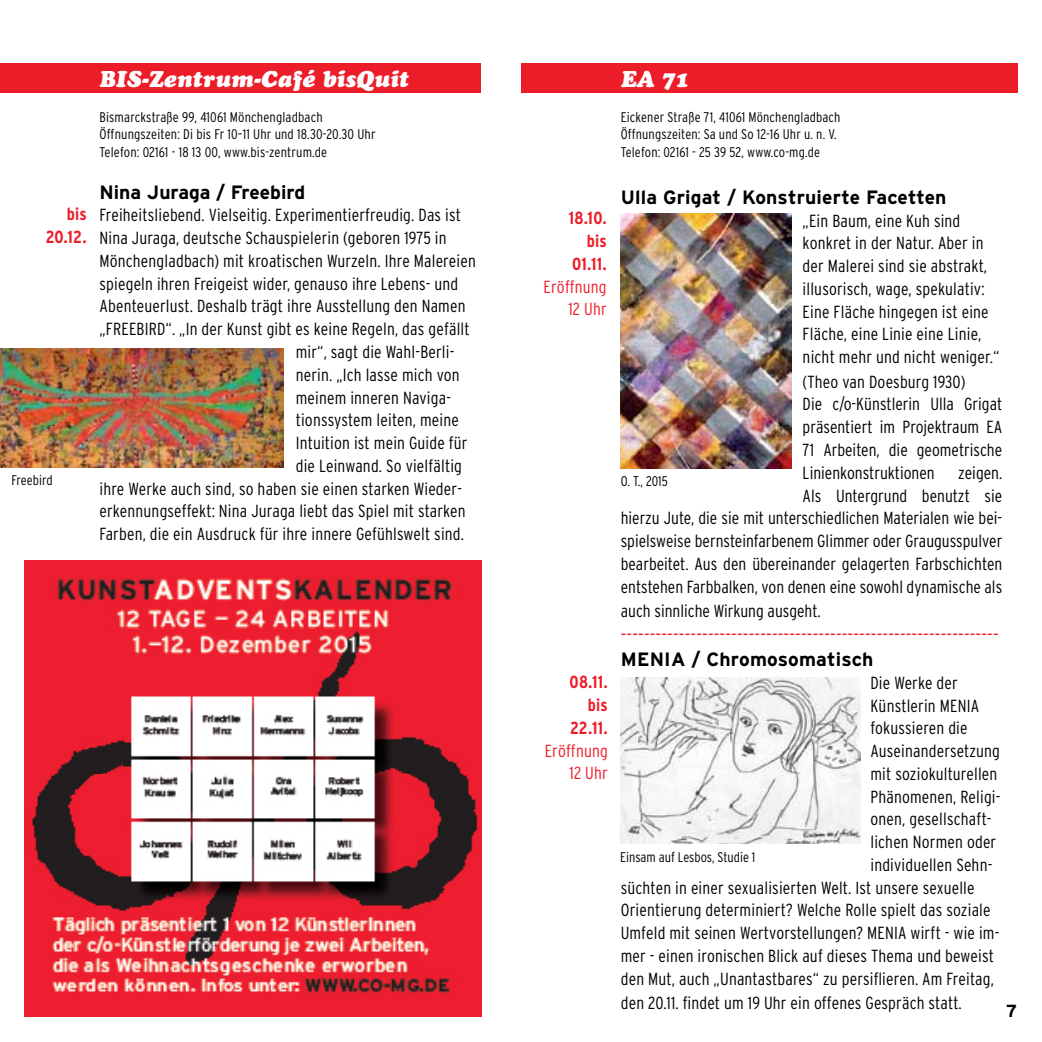
<style>
.page{position:relative;width:1042px;height:1042px;background:#fff}
.page>*{position:absolute;margin:0;border:0;box-sizing:border-box;transform-origin:0 0}
.t1{font:italic 22.75px "Cooper Black Std";letter-spacing:.01em;color:#fff}
.t2{font:300 condensed 21px "Interstate";color:#ed1c29}
.t3{font:700 19.25px "Interstate";letter-spacing:.01em;color:#000}
.t4{font:300 condensed 17.5px/22.8px "Interstate";letter-spacing:.01em;color:#000}
.t5{font:700 condensed 17.5px/22.8px "Interstate";letter-spacing:.01em;color:#ed1c29;text-align:right}
.t6{font:300 condensed 17.5px/22.8px "Interstate";letter-spacing:.01em;color:#ed1c29;text-align:right}
.t7{font:700 17.5px "Interstate";color:#000}
.t8{font:300 condensed 14px/17.5px "Interstate";letter-spacing:.01em;color:#000}
</style>
<div class="page">
<div style="left:0;top:63px;width:481px;height:30px;background:#ed1c29"></div>
<img style="left:0;top:348px;width:283px;height:119px">
<div style="left:521px;top:63px;width:496px;height:30px;background:#ed1c29"></div>
<img style="left:620px;top:214px;width:171px;height:254px">
<img style="left:621px;top:677px;width:240px;height:167px">
<img style="left:25px;top:560px;width:456px;height:457px">
<p class="t5" style="left:46px;top:202px;width:43px">bis<br>20.12.</p>
<p class="t8" style="left:12px;top:471px;width:42px">Freebird</p>
<h1 class="t1" style="left:99px;top:65px;width:310px">BIS-Zentrum-Café bisQuit</h1>
<p class="t8" style="left:99px;top:108px;width:278px">Bismarckstraße 99, 41061 Mönchengladbach<br>Öffnungszeiten: Di bis Fr 10–11 Uhr und 18.30-20.30 Uhr<br>Telefon: 02161 - 18 13 00, www.bis-zentrum.de</p>
<p class="t3" style="left:99px;top:180px;width:207px">Nina Juraga / Freebird</p>
<p class="t4" style="left:99px;top:204px;width:363px">Freiheitsliebend. Vielseitig. Experimentierfreudig. Das ist</p>
<p class="t4" style="left:99px;top:226px;width:349px">Nina Juraga, deutsche Schauspielerin (geboren 1975 in</p>
<p class="t4" style="left:99px;top:249px;width:378px">Mönchengladbach) mit kroatischen Wurzeln. Ihre Malereien</p>
<p class="t4" style="left:99px;top:272px;width:360px">spiegeln ihren Freigeist wider, genauso ihre Lebens- und</p>
<p class="t4" style="left:99px;top:295px;width:368px">Abenteuerlust. Deshalb trägt ihre Ausstellung den Namen</p>
<p class="t4" style="left:99px;top:317px;width:372px">„FREEBIRD“. „In der Kunst gibt es keine Regeln, das gefällt</p>
<p class="t4" style="left:296px;top:340px;width:160px">mir“, sagt die Wahl-Berli-</p>
<p class="t4" style="left:296px;top:363px;width:166px">nerin. „Ich lasse mich von</p>
<p class="t4" style="left:296px;top:386px;width:157px">meinem inneren Naviga-</p>
<p class="t4" style="left:296px;top:408px;width:165px">tionssystem leiten, meine</p>
<p class="t4" style="left:296px;top:431px;width:173px">Intuition ist mein Guide für</p>
<p class="t4" style="left:296px;top:454px;width:168px">die Leinwand. So vielfältig</p>
<p class="t4" style="left:99px;top:477px;width:364px">ihre Werke auch sind, so haben sie einen starken Wieder-</p>
<p class="t4" style="left:99px;top:499px;width:368px">erkennungseffekt: Nina Juraga liebt das Spiel mit starken</p>
<p class="t4" style="left:99px;top:522px;width:366px">Farben, die ein Ausdruck für ihre innere Gefühlswelt sind.</p>
<p class="t5" style="left:569px;top:207px;width:39px">18.10. bis<br>01.11.</p>
<p class="t6" style="left:543px;top:275px;width:65px">Eröffnung<br>12 Uhr</p>
<p class="t5" style="left:569px;top:670px;width:40px">08.11. bis<br>22.11.</p>
<p class="t6" style="left:545px;top:739px;width:65px">Eröffnung<br>12 Uhr</p>
<h1 class="t1" style="left:621px;top:65px;width:69px">EA 71</h1>
<p class="t8" style="left:621px;top:108px;width:221px">Eickener Straße 71, 41061 Mönchengladbach<br>Öffnungszeiten: Sa und So 12-16 Uhr u. n. V.<br>Telefon: 02161 - 25 39 52, www.co-mg.de</p>
<p class="t3" style="left:621px;top:185px;width:327px">Ulla Grigat / Konstruierte Facetten</p>
<p class="t4" style="left:802px;top:209px;width:198px">„Ein Baum, eine Kuh sind konkret in der Natur. Aber in der Malerei sind sie abstrakt, illusorisch, wage, spekulativ:<br>Eine Fläche hingegen ist eine<br>Fläche, eine Linie eine Linie, nicht mehr und nicht weniger.“</p>
<p class="t4" style="left:802px;top:370px;width:201px">(Theo van Doesburg 1930)<br>Die c/o-Künstlerin Ulla Grigat präsentiert im Projektraum EA<br>71 Arbeiten, die geometrische<br>Linienkonstruktionen</p>
<p class="t4" style="left:621px;top:461px;width:383px;text-align:right">zeigen.<br>Als Untergrund benutzt sie<br>hierzu Jute, die sie mit unterschiedlichen Materialen wie bei&shy;spielsweise bernsteinfarbenem Glimmer oder Graugusspulver bearbeitet. Aus den übereinander gelagerten Farbschichten entstehen Farbbalken, von denen eine sowohl dynamische als</p>
<p class="t4" style="left:621px;top:599px;width:201px">auch sinnliche Wirkung ausgeht.</p>
<p class="t2" style="left:621px;top:621px;width:379px">-----------------------------------------------------------------</p>
<p class="t3" style="left:621px;top:647px;width:254px">MENIA / Chromosomatisch</p>
<p class="t4" style="left:870px;top:671px;width:89px">Die Werke der</p>
<p class="t4" style="left:870px;top:694px;width:110px">Künstlerin MENIA</p>
<p class="t4" style="left:870px;top:716px;width:99px">fokussieren die</p>
<p class="t4" style="left:870px;top:739px;width:131px">Auseinandersetzung</p>
<p class="t4" style="left:870px;top:762px;width:128px">mit soziokulturellen</p>
<p class="t4" style="left:870px;top:785px;width:132px">Phänomenen, Religi-</p>
<p class="t4" style="left:870px;top:807px;width:123px">onen, gesellschaft-</p>
<p class="t4" style="left:870px;top:830px;width:127px">lichen Normen oder</p>
<p class="t4" style="left:870px;top:853px;width:123px">individuellen Sehn-</p>
<p class="t4" style="left:621px;top:876px;width:355px">süchten in einer sexualisierten Welt. Ist unsere sexuelle</p>
<p class="t4" style="left:621px;top:898px;width:371px">Orientierung determiniert? Welche Rolle spielt das soziale</p>
<p class="t4" style="left:621px;top:921px;width:380px">Umfeld mit seinen Wertvorstellungen? MENIA wirft - wie im-</p>
<p class="t4" style="left:621px;top:944px;width:375px">mer - einen ironischen Blick auf dieses Thema und beweist</p>
<p class="t4" style="left:621px;top:967px;width:375px">den Mut, auch „Unantastbares“ zu persiflieren. Am Freitag,</p>
<p class="t4" style="left:621px;top:991px;width:343px">den 20.11. findet um 19 Uhr ein offenes Gespräch statt.</p>
<p class="t8" style="left:621px;top:472px;width:48px">O. T., 2015</p>
<p class="t8" style="left:620px;top:848px;width:137px">Einsam auf Lesbos, Studie 1</p>
<p class="t7" style="left:1006px;top:999px;width:13px">7</p>
</div>
